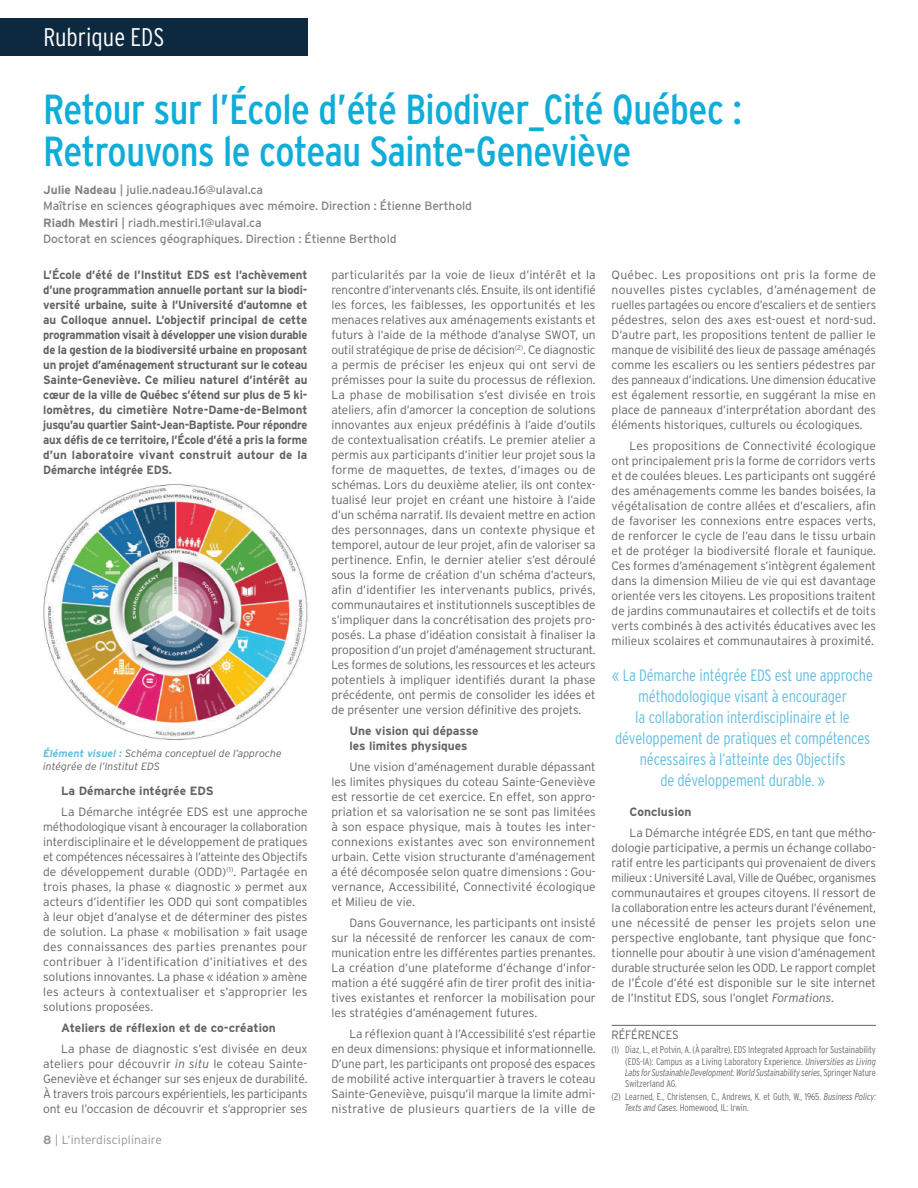
<style>
.page{position:relative;width:918px;height:1188px;background:#fff}
.page>*{position:absolute;margin:0;border:0;box-sizing:border-box;transform-origin:0 0}
.t1{font:condensed 42px/42px "Interstate";letter-spacing:-.01em;color:#10add9}
.t2{font:300 condensed 25.5px "Interstate";color:#fff}
.t3{font:300 condensed 16.5px/21px "Interstate";letter-spacing:-.01em;color:#65bee1;text-align:center}
.t4{font:300 12px/15px "Interstate";color:#636366;text-align:justify}
.t5{font:700 12px/15px "Interstate";color:#636366;text-align:justify;scale:.96 1}
.t6{font:12px/16.5px "Interstate";letter-spacing:-.01em;color:#808285}
.t7{font:700 12px/15px "Interstate";color:#636366}
.t8{font:300 12px "Interstate";letter-spacing:.01em;color:#939598}
.t9{font:300 12px "Interstate";color:#636366;scale:.94 1}
.t10{font:italic 300 10.5px/13.5px "Interstate";color:#636366}
.t11{font:300 condensed 9.75px/11.2px "Interstate";letter-spacing:-.01em;color:#6c6d70;text-align:justify}
.s1{font-weight:700}
.s2{font-weight:700;color:#65bee1}
.s3{font-style:italic}
</style>
<div class="page">
<hr style="left:612px;top:1025px;width:264px;height:1px;background:#636366">
<div style="left:0;top:18px;width:308px;height:38px;background:#0c2940"></div>
<img style="left:44px;top:484px;width:265px;height:256px">
<h2 class="t2" style="left:44px;top:22px;width:122px">Rubrique EDS</h2>
<h1 class="t1" style="left:43px;top:88px;width:701px">Retour sur l’École d’été Biodiver_Cité Québec :<br>Retrouvons le coteau Sainte-Geneviève</h1>
<p class="t6" style="left:43px;top:181px;width:430px"><span class="s1">Julie Nadeau</span> | julie.nadeau.16@ulaval.ca<br>Maîtrise en sciences géographiques avec mémoire. Direction : Étienne Berthold <span class="s1">Riadh Mestiri</span> | riadh.mestiri.1@ulaval.ca<br>Doctorat en sciences géographiques. Direction : Étienne Berthold</p>
<p class="t5" style="left:43px;top:267px;width:277px">L’École d’été de l’Institut EDS est l’achèvement d’une programmation annuelle portant sur la biodi&shy;versité urbaine, suite à l’Université d’automne et au Colloque annuel. L’objectif principal de cette programmation visait à développer une vision durable de la gestion de la biodiversité urbaine en proposant un projet d’aménagement structurant sur le coteau Sainte-Geneviève. Ce milieu naturel d’intérêt au cœur de la ville de Québec s’étend sur plus de 5 ki&shy;lomètres, du cimetière Notre-Dame-de-Belmont jusqu’au quartier Saint-Jean-Baptiste. Pour répondre aux défis de ce territoire, l’École d’été a pris la forme d’un laboratoire vivant construit autour de la Démarche intégrée EDS.</p>
<p class="t10" style="left:43px;top:746px;width:240px"><span class="s2">Élément visuel :</span> Schéma conceptuel de l’approche intégrée de l’Institut EDS</p>
<p class="t7" style="left:61px;top:783px;width:154px">La Démarche intégrée EDS</p>
<p class="t4" style="left:43px;top:804px;width:266px;text-indent:18px">La Démarche intégrée EDS est une approche méthodologique visant à encourager la collaboration interdisciplinaire et le développement de pratiques et compétences nécessaires à l’atteinte des Objectifs de développement durable (ODD)<sup>(1)</sup>. Partagée en trois phases, la phase « diagnostic » permet aux acteurs d’identifier les ODD qui sont compatibles à leur objet d’analyse et de déterminer des pistes de solution. La phase « mobilisation » fait usage des connaissances des parties prenantes pour contribuer à l’identification d’initiatives et des solutions innovantes. La phase « idéation » amène les acteurs à contextualiser et s’approprier les solutions proposées.</p>
<p class="t7" style="left:61px;top:1020px;width:216px">Ateliers de réflexion et de co-création</p>
<p class="t4" style="left:43px;top:1041px;width:266px;text-indent:18px">La phase de diagnostic s’est divisée en deux ateliers pour découvrir <span class="s3">in situ</span> le coteau Sainte-Geneviève et échanger sur ses enjeux de durabilité.<br>À travers trois parcours expérientiels, les participants ont eu l’occasion de découvrir et s’approprier ses</p>
<p class="t8" style="left:43px;top:1132px;width:120px"><span class="s1">8</span> | L’interdisciplinaire</p>
<p class="t4" style="left:331px;top:267px;width:266px">particularités par la voie de lieux d’intérêt et la rencontre d’intervenants clés. Ensuite, ils ont identifié les forces, les faiblesses, les opportunités et les menaces relatives aux aménagements existants et futurs à l’aide de la méthode d’analyse SWOT, un outil stratégique de prise de décision<sup>(2)</sup>. Ce diagnostic a permis de préciser les enjeux qui ont servi de prémisses pour la suite du processus de réflexion.<br>La phase de mobilisation s’est divisée en trois ateliers, afin d’amorcer la conception de solutions innovantes aux enjeux prédéfinis à l’aide d’outils de contextualisation créatifs. Le premier atelier a permis aux participants d’initier leur projet sous la forme de maquettes, de textes, d’images ou de schémas. Lors du deuxième atelier, ils ont contex&shy;tualisé leur projet en créant une histoire à l’aide d’un schéma narratif. Ils devaient mettre en action des personnages, dans un contexte physique et temporel, autour de leur projet, afin de valoriser sa pertinence. Enfin, le dernier atelier s’est déroulé sous la forme de création d’un schéma d’acteurs, afin d’identifier les intervenants publics, privés, communautaires et institutionnels susceptibles de s’impliquer dans la concrétisation des projets pro&shy;posés. La phase d’idéation consistait à finaliser la proposition d’un projet d’aménagement structurant.<br>Les formes de solutions, les ressources et les acteurs potentiels à impliquer identifiés durant la phase précédente, ont permis de consolider les idées et de présenter une version définitive des projets.</p>
<p class="t7" style="left:349px;top:723px;width:131px">Une vision qui dépasse les limites physiques</p>
<p class="t4" style="left:331px;top:759px;width:266px;text-indent:18px">Une vision d’aménagement durable dépassant les limites physiques du coteau Sainte-Geneviève est ressortie de cet exercice. En effet, son appro&shy;priation et sa valorisation ne se sont pas limitées à son espace physique, mais à toutes les inter&shy;connexions existantes avec son environnement urbain. Cette vision structurante d’aménagement a été décomposée selon quatre dimensions : Gou&shy;vernance, Accessibilité, Connectivité écologique et Milieu de vie.</p>
<p class="t4" style="left:331px;top:915px;width:266px;text-indent:18px">Dans Gouvernance, les participants ont insisté sur la nécessité de renforcer les canaux de com&shy;munication entre les différentes parties prenantes.<br>La création d’une plateforme d’échange d’infor&shy;mation a été suggéré afin de tirer profit des initia&shy;tives existantes et renforcer la mobilisation pour les stratégies d’aménagement futures.</p>
<p class="t4" style="left:331px;top:1026px;width:266px;text-indent:18px">La réflexion quant à l’Accessibilité s’est répartie en deux dimensions: physique et informationnelle.<br>D’une part, les participants ont proposé des espaces de mobilité active interquartier à travers le coteau Sainte-Geneviève, puisqu’il marque la limite admi&shy;nistrative de plusieurs quartiers de la ville de</p>
<p class="t4" style="left:612px;top:267px;width:266px">Québec. Les propositions ont pris la forme de nouvelles pistes cyclables, d’aménagement de ruelles partagées ou encore d’escaliers et de sentiers pédestres, selon des axes est-ouest et nord-sud.<br>D’autre part, les propositions tentent de pallier le manque de visibilité des lieux de passage aménagés comme les escaliers ou les sentiers pédestres par des panneaux d’indications. Une dimension éducative est également ressortie, en suggérant la mise en place de panneaux d’interprétation abordant des éléments historiques, culturels ou écologiques.</p>
<p class="t4" style="left:612px;top:438px;width:266px;text-indent:18px">Les propositions de Connectivité écologique ont principalement pris la forme de corridors verts et de coulées bleues. Les participants ont suggéré des aménagements comme les bandes boisées, la végétalisation de contre allées et d’escaliers, afin de favoriser les connexions entre espaces verts, de renforcer le cycle de l’eau dans le tissu urbain et de protéger la biodiversité florale et faunique.<br>Ces formes d’aménagement s’intègrent également dans la dimension Milieu de vie qui est davantage orientée vers les citoyens. Les propositions traitent de jardins communautaires et collectifs et de toits verts combinés à des activités éducatives avec les milieux scolaires et communautaires à proximité.</p>
<h3 class="t3" style="left:612px;top:665px;width:262px">« La Démarche intégrée EDS est une approche méthodologique visant à encourager<br>la collaboration interdisciplinaire et le développement de pratiques et compétences nécessaires à l’atteinte des Objectifs<br>de développement durable. »</h3>
<p class="t7" style="left:630px;top:804px;width:63px">Conclusion</p>
<p class="t4" style="left:612px;top:825px;width:266px;text-indent:18px">La Démarche intégrée EDS, en tant que métho&shy;dologie participative, a permis un échange collabo&shy;ratif entre les participants qui provenaient de divers milieux : Université Laval, Ville de Québec, organismes communautaires et groupes citoyens. Il ressort de la collaboration entre les acteurs durant l’événement, une nécessité de penser les projets selon une perspective englobante, tant physique que fonc&shy;tionnelle pour aboutir à une vision d’aménagement durable structurée selon les ODD. Le rapport complet de l’École d’été est disponible sur le site internet de l’Institut EDS, sous l’onglet <span class="s3">Formations</span>.</p>
<p class="t9" style="left:612px;top:1028px;width:73px">RÉFÉRENCES</p>
<p class="t11" style="left:625px;top:1044px;width:252px;text-indent:-14px">(1) Dìaz, L., et Potvin, A. (À paraître). EDS Integrated Approach for Sustainability (EDS-IA): Campus as a Living Laboratory Experience. <span class="s3">Universities as Living Labs for Sustainable Development. World Sustainability series</span>, Springer Nature Switzerland AG.</p>
<p class="t11" style="left:625px;top:1091px;width:252px;text-indent:-14px">(2) Learned, E., Christensen, C., Andrews, K. et Guth, W., 1965. <span class="s3">Business Policy:<br>Texts and Cases</span>. Homewood, IL: Irwin.</p>
</div>
